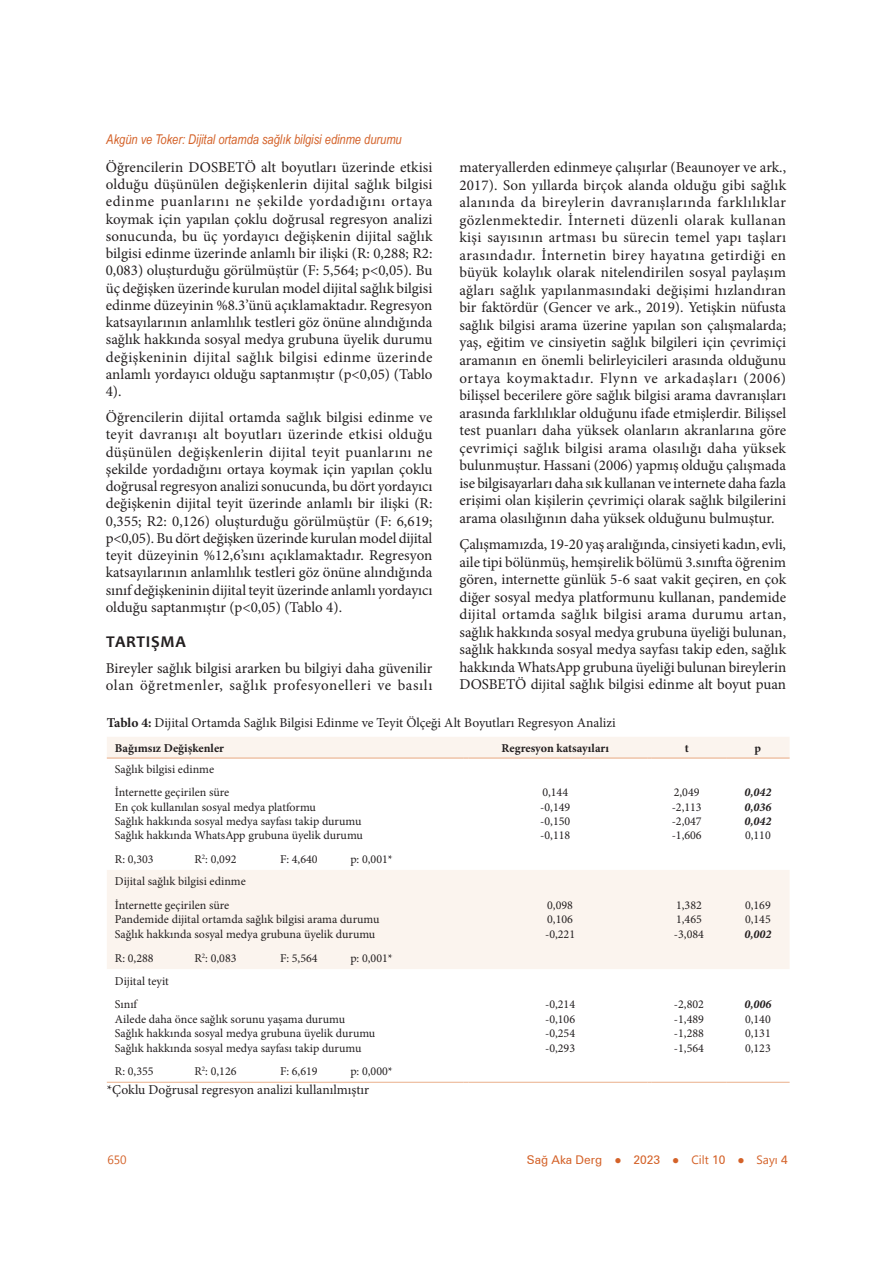
<style>
.page{position:relative;width:893px;height:1263px;background:#fff}
.page>*{position:absolute;margin:0;border:0;box-sizing:border-box;transform-origin:0 0}
.t1{font:700 16.5px "Candara";letter-spacing:.04em;color:#231f20}
.t2{font:15px/17.5px "Minion Pro";color:#231f20;text-align:justify}
.t3{font:13.5px "Minion Pro";color:#231f20}
.t4{font:italic 13.5px "Arial Narrow";color:#d46229}
.t5{font:12px/14.4px "Minion Pro";color:#231f20}
.t6{font:700 12px "Minion Pro";color:#231f20}
.t7{font:12px "Zurich BT";color:#d46229}
.t8{font:italic 700 12px/14.4px "Minion Pro";color:#231f20;text-align:justify}
.t9{font:12px "Lao UI";color:#d46229}
.s1{font-weight:700}
.s2{font-family:"Sylfaen"}
.s3{font-family:"Lao UI"}
</style>
<div class="page">
<svg style="left:107px;top:737px;width:683px;height:232px;fill:#fbf4ee"></svg>
<hr style="left:107px;top:758px;width:356px;height:1px;background:#e7a880">
<hr style="left:468px;top:758px;width:179px;height:1px;background:#e7a880">
<hr style="left:652px;top:758px;width:74px;height:1px;background:#e7a880">
<hr style="left:726px;top:758px;width:64px;height:1px;background:#e7a880">
<hr style="left:107px;top:1082px;width:356px;height:1px;background:#eab08b">
<hr style="left:468px;top:1082px;width:179px;height:1px;background:#eab08b">
<hr style="left:652px;top:1082px;width:74px;height:1px;background:#eab08b">
<hr style="left:726px;top:1082px;width:64px;height:1px;background:#eab08b">
<p class="t4" style="left:106px;top:130px;width:297px">Akgün ve Toker: Dijital ortamda sağlık bilgisi edinme durumu</p>
<p class="t2" style="left:106px;top:159px;width:328px">Öğrencilerin DOSBETÖ alt boyutları üzerinde etkisi olduğu düşünülen değişkenlerin dijital sağlık bilgisi edinme puanlarını ne şekilde yordadığını ortaya koymak için yapılan çoklu doğrusal regresyon analizi sonucunda, bu üç yordayıcı değişkenin dijital sağlık bilgisi edinme üzerinde anlamlı bir ilişki (R: 0,288; R2:<br>0,083) oluşturduğu görülmüştür (F: 5,564; p&lt;0,05). Bu üç değişken üzerinde kurulan model dijital sağlık bilgisi edinme düzeyinin %8.3’ünü açıklamaktadır. Regresyon katsayılarının anlamlılık testleri göz önüne alındığında sağlık hakkında sosyal medya grubuna üyelik durumu değişkeninin dijital sağlık bilgisi edinme üzerinde anlamlı yordayıcı olduğu saptanmıştır (p&lt;0,05) (Tablo 4).</p>
<p class="t2" style="left:106px;top:409px;width:328px">Öğrencilerin dijital ortamda sağlık bilgisi edinme ve teyit davranışı alt boyutları üzerinde etkisi olduğu düşünülen değişkenlerin dijital teyit puanlarını ne şekilde yordadığını ortaya koymak için yapılan çoklu doğrusal regresyon analizi sonucunda, bu dört yordayıcı değişkenin dijital teyit üzerinde anlamlı bir ilişki (R:<br>0,355; R2: 0,126) oluşturduğu görülmüştür (F: 6,619; p&lt;0,05). Bu dört değişken üzerinde kurulan model dijital teyit düzeyinin %12,6’sını açıklamaktadır. Regresyon katsayılarının anlamlılık testleri göz önüne alındığında sınıf değişkeninin dijital teyit üzerinde anlamlı yordayıcı olduğu saptanmıştır (p&lt;0,05) (Tablo 4).</p>
<p class="t1" style="left:106px;top:631px;width:81px">TARTIŞMA</p>
<p class="t2" style="left:106px;top:659px;width:328px">Bireyler sağlık bilgisi ararken bu bilgiyi daha güvenilir olan öğretmenler, sağlık profesyonelleri ve basılı</p>
<p class="t2" style="left:459px;top:158px;width:328px">materyallerden edinmeye çalışırlar (Beaunoyer ve ark., 2017). Son yıllarda birçok alanda olduğu gibi sağlık alanında da bireylerin davranışlarında farklılıklar gözlenmektedir. İnterneti düzenli olarak kullanan kişi sayısının artması bu sürecin temel yapı taşları arasındadır. İnternetin birey hayatına getirdiği en büyük kolaylık olarak nitelendirilen sosyal paylaşım ağları sağlık yapılanmasındaki değişimi hızlandıran bir faktördür (Gencer ve ark., 2019). Yetişkin nüfusta sağlık bilgisi arama üzerine yapılan son çalışmalarda; yaş, eğitim ve cinsiyetin sağlık bilgileri için çevrimiçi aramanın en önemli belirleyicileri arasında olduğunu ortaya koymaktadır. Flynn ve arkadaşları (2006) bilişsel becerilere göre sağlık bilgisi arama davranışları arasında farklılıklar olduğunu ifade etmişlerdir. Bilişsel test puanları daha yüksek olanların akranlarına göre çevrimiçi sağlık bilgisi arama olasılığı daha yüksek bulunmuştur. Hassani (2006) yapmış olduğu çalışmada ise bilgisayarları daha sık kullanan ve internete daha fazla erişimi olan kişilerin çevrimiçi olarak sağlık bilgilerini arama olasılığının daha yüksek olduğunu bulmuştur.</p>
<p class="t2" style="left:459px;top:536px;width:328px">Çalışmamızda, 19-20 yaş aralığında, cinsiyeti kadın, evli, aile tipi bölünmüş, hemşirelik bölümü 3.sınıfta öğrenim gören, internette günlük 5-6 saat vakit geçiren, en çok diğer sosyal medya platformunu kullanan, pandemide dijital ortamda sağlık bilgisi arama durumu artan, sağlık hakkında sosyal medya grubuna üyeliği bulunan, sağlık hakkında sosyal medya sayfası takip eden, sağlık hakkında WhatsApp grubuna üyeliği bulunan bireylerin DOSBETÖ dijital sağlık bilgisi edinme alt boyut puan</p>
<p class="t3" style="left:107px;top:713px;width:510px"><span class="s1">Tablo 4:</span> Dijital Ortamda Sağlık Bilgisi Edinme ve Teyit Ölçeği Alt Boyutları Regresyon Analizi</p>
<p class="t6" style="left:115px;top:739px;width:111px">Bağımsız Değişkenler</p>
<p class="t6" style="left:502px;top:739px;width:109px">Regresyon katsayıları</p>
<p class="t6" style="left:685px;top:739px;width:6px">t</p>
<p class="t6" style="left:755px;top:739px;width:8px">p</p>
<p class="t5" style="left:115px;top:758px;width:116px;line-height:22.8px">Sağlık bilgisi edinme<br>İnternette geçirilen süre</p>
<p class="t5" style="left:115px;top:799px;width:250px">En çok kullanılan sosyal medya platformu<br>Sağlık hakkında sosyal medya sayfası takip durumu<br>Sağlık hakkında WhatsApp grubuna üyelik durumu</p>
<p class="t5" style="left:540px;top:785px;width:32px">0,144 -0,149 -0,150 -0,118</p>
<p class="t5" style="left:672px;top:785px;width:32px">2,049 -2,113 -2,047 -1,606</p>
<p class="t8" style="left:744px;top:785px;width:28px">0,042<br>0,036<br>0,042</p>
<p class="t5" style="left:745px;top:828px;width:27px">0,110</p>
<p class="t5" style="left:115px;top:852px;width:40px">R: 0,303</p>
<p class="t5" style="left:194px;top:852px;width:44px">R<sup>2</sup>: 0,092</p>
<p class="t5" style="left:280px;top:852px;width:39px">F: 4,640</p>
<p class="t5" style="left:350px;top:852px;width:44px">p: 0,001*</p>
<p class="t5" style="left:115px;top:869px;width:132px;line-height:23.9px">Dijital sağlık bilgisi edinme<br>İnternette geçirilen süre</p>
<p class="t5" style="left:115px;top:912px;width:266px">Pandemide dijital ortamda sağlık bilgisi arama durumu<br>Sağlık hakkında sosyal medya grubuna üyelik durumu</p>
<p class="t5" style="left:115px;top:951px;width:40px">R: 0,288</p>
<p class="t5" style="left:194px;top:951px;width:44px">R<sup>2</sup>: 0,083</p>
<p class="t5" style="left:280px;top:951px;width:39px">F: 5,564</p>
<p class="t5" style="left:350px;top:951px;width:44px">p: 0,001*</p>
<p class="t5" style="left:115px;top:969px;width:55px;line-height:23.7px">Dijital teyit<br>Sınıf</p>
<p class="t5" style="left:115px;top:1012px;width:262px">Ailede daha önce sağlık sorunu yaşama durumu<br>Sağlık hakkında sosyal medya grubuna üyelik durumu<br>Sağlık hakkında sosyal medya sayfası takip durumu</p>
<p class="t5" style="left:115px;top:1064px;width:40px">R: 0,355</p>
<p class="t5" style="left:194px;top:1064px;width:44px">R<sup>2</sup>: 0,126</p>
<p class="t5" style="left:280px;top:1064px;width:39px">F: 6,619</p>
<p class="t5" style="left:350px;top:1064px;width:44px">p: 0,000*</p>
<p class="t3" style="left:107px;top:1081px;width:264px">*Çoklu Doğrusal regresyon analizi kullanılmıştır</p>
<p class="t5" style="left:545px;top:898px;width:32px">0,098<br>0,106 -0,221</p>
<p class="t5" style="left:674px;top:898px;width:32px">1,382<br>1,465 -3,084</p>
<p class="t5" style="left:745px;top:898px;width:27px">0,169<br>0,145</p>
<p class="t8" style="left:744px;top:926px;width:28px">0,002</p>
<p class="t5" style="left:545px;top:997px;width:32px;text-align:justify">-0,214 -0,106 -0,254 -0,293</p>
<p class="t5" style="left:674px;top:997px;width:32px;text-align:justify">-2,802 -1,489 -1,288 -1,564</p>
<p class="t8" style="left:744px;top:997px;width:28px">0,006</p>
<p class="t5" style="left:745px;top:1012px;width:27px;text-align:justify">0,140<br>0,131<br>0,123</p>
<p class="t9" style="left:107px;top:1152px;width:21px">650</p>
<p class="t7" style="left:527px;top:1153px;width:262px">Sağ Aka Derg <span class="s2">●</span> 2023 <span class="s2">●</span> <span class="s3">Cilt</span> 10 <span class="s2">●</span> <span class="s3">Sayı</span> 4</p>
</div>
